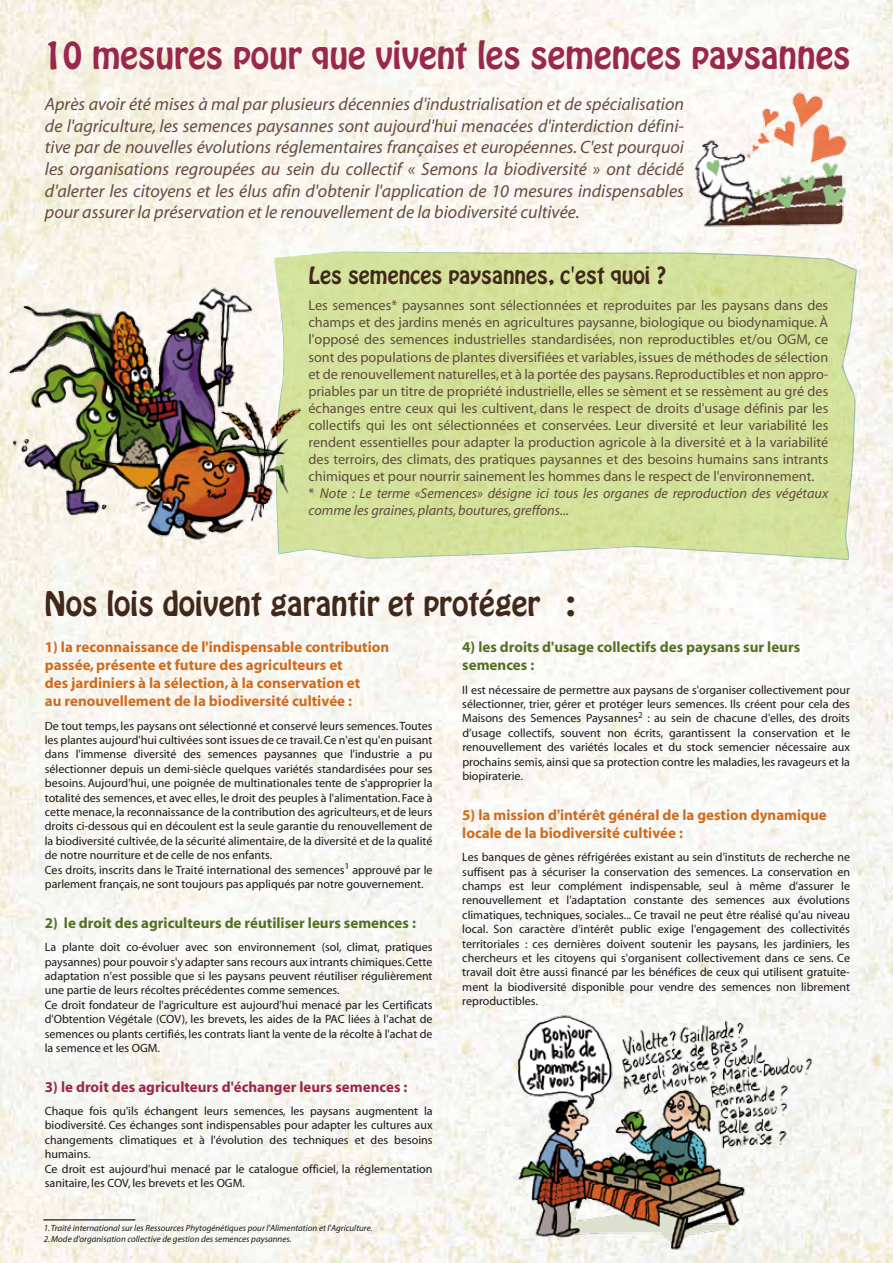
<style>
.page{position:relative;width:893px;height:1263px;background:#fff}
.page>*{position:absolute;margin:0;border:0;box-sizing:border-box;transform-origin:0 0}
.t1{font:33.6px "Hobo Std";color:#9a274c}
.t2{font:30px "Hobo Std";color:#41281b}
.t3{font:21px "Hobo Std";color:#41281b}
.t4{font:italic 18px/21.6px "Myriad";color:#694b43;text-align:justify}
.t5{font:700 15px/18px "Myriad";color:#cf6b1e}
.t6{font:700 15px/18px "Myriad";color:#537125}
.t7{font:700 15px "Myriad";color:#9a264c}
.t8{font:14.25px/17.1px "Myriad";color:#5f4b3f}
.t9{font:12px/14.4px "Myriad";color:#1a171c}
.t10{font:italic 9px "Myriad";color:#1a171c}
.s1{font-style:italic}
</style>
<div class="page">
<img style="left:0;top:0;width:893px;height:1263px">
<svg style="left:274px;top:251px;width:583px;height:309px;background:#d4e19e"></svg>
<svg style="left:274px;top:256px;width:19px;height:2px"></svg>
<img style="left:691px;top:86px;width:158px;height:145px">
<img style="left:0;top:283px;width:303px;height:260px">
<img style="left:506px;top:1010px;width:308px;height:244px">
<hr style="left:43px;top:1219px;width:92px;height:1px;background:#000">
<h1 class="t1" style="left:43px;top:32px;width:809px">10 mesures pour que vivent les semences paysannes</h1>
<p class="t4" style="left:45px;top:94px;width:641px">Après avoir été mises à mal par plusieurs décennies d'industrialisation et de spécialisation de l'agriculture, les semences paysannes sont aujourd'hui menacées d'interdiction défini&shy;tive par de nouvelles évolutions réglementaires françaises et européennes. C'est pourquoi les organisations regroupées au sein du collectif « Semons la biodiversité » ont décidé d'alerter les citoyens et les élus afin d'obtenir l'application de 10 mesures indispensables pour assurer la préservation et le renouvellement de la biodiversité cultivée.</p>
<h3 class="t3" style="left:308px;top:261px;width:360px">Les semences paysannes, c'est quoi ?</h3>
<p class="t8" style="left:308px;top:298px;width:521px">Les semences* paysannes sont sélectionnées et reproduites par les paysans dans des champs et des jardins menés en agricultures paysanne, biologique ou biodynamique. À l'opposé des semences industrielles standardisées, non reproductibles et/ou OGM, ce sont des populations de plantes diversifiées et variables, issues de méthodes de sélection et de renouvellement naturelles, et à la portée des paysans. Reproductibles et non appro&shy;priables par un titre de propriété industrielle, elles se sèment et se ressèment au gré des échanges entre ceux qui les cultivent, dans le respect de droits d'usage définis par les collectifs qui les ont sélectionnées et conservées. Leur diversité et leur variabilité les rendent essentielles pour adapter la production agricole à la diversité et à la variabilité des terroirs, des climats, des pratiques paysannes et des besoins humains sans intrants chimiques et pour nourrir sainement les hommes dans le respect de l'environnement.<br>* <span class="s1">Note : Le terme «Semences» désigne ici tous les organes de reproduction des végétaux comme les graines, plants, boutures, greffons...</span></p>
<h2 class="t2" style="left:45px;top:583px;width:532px">Nos lois doivent garantir et protéger :</h2>
<p class="t5" style="left:45px;top:639px;width:346px">1) la reconnaissance de l'indispensable contribution passée, présente et future des agriculteurs et<br>des jardiniers à la sélection, à la conservation et<br>au renouvellement de la biodiversité cultivée :</p>
<p class="t9" style="left:45px;top:719px;width:389px">De tout temps, les paysans ont sélectionné et conservé leurs semences. Toutes les plantes aujourd'hui cultivées sont issues de ce travail. Ce n'est qu'en puisant dans l'immense diversité des semences paysannes que l'industrie a pu sélectionner depuis un demi-siècle quelques variétés standardisées pour ses besoins. Aujourd'hui, une poignée de multinationales tente de s'approprier la totalité des semences, et avec elles, le droit des peuples à l'alimentation. Face à cette menace, la reconnaissance de la contribution des agriculteurs, et de leurs droits ci-dessous qui en découlent est la seule garantie du renouvellement de la biodiversité cultivée, de la sécurité alimentaire, de la diversité et de la qualité de notre nourriture et de celle de nos enfants.<br>Ces droits, inscrits dans le Traité international des semences<sup>1</sup> approuvé par le parlement français, ne sont toujours pas appliqués par notre gouvernement.</p>
<p class="t6" style="left:45px;top:914px;width:373px">2) le droit des agriculteurs de réutiliser leurs semences :</p>
<p class="t9" style="left:45px;top:940px;width:389px">La plante doit co-évoluer avec son environnement (sol, climat, pratiques paysannes) pour pouvoir s'y adapter sans recours aux intrants chimiques. Cette adaptation n'est possible que si les paysans peuvent réutiliser régulièrement une partie de leurs récoltes précédentes comme semences.<br>Ce droit fondateur de l'agriculture est aujourd'hui menacé par les Certificats d'Obtention Végétale (COV), les brevets, les aides de la PAC liées à l'achat de semences ou plants certifiés, les contrats liant la vente de la récolte à l'achat de la semence et les OGM.</p>
<p class="t7" style="left:45px;top:1079px;width:364px">3) le droit des agriculteurs d'échanger leurs semences :</p>
<p class="t9" style="left:45px;top:1104px;width:389px">Chaque fois qu'ils échangent leurs semences, les paysans augmentent la biodiversité. Ces échanges sont indispensables pour adapter les cultures aux changements climatiques et à l'évolution des techniques et des besoins humains.<br>Ce droit est aujourd'hui menacé par le catalogue officiel, la réglementation sanitaire, les COV, les brevets et les OGM.</p>
<p class="t10" style="left:44px;top:1224px;width:330px">1. Traité international sur les Ressources Phytogénétiques pour l'Alimentation et l'Agriculture.</p>
<p class="t10" style="left:44px;top:1234px;width:249px">2. Mode d'organisation collective de gestion des semences paysannes.</p>
<p class="t6" style="left:462px;top:639px;width:339px">4) les droits d'usage collectifs des paysans sur leurs semences :</p>
<p class="t9" style="left:462px;top:683px;width:389px;text-align:justify">Il est nécessaire de permettre aux paysans de s'organiser collectivement pour sélectionner, trier, gérer et protéger leurs semences. Ils créent pour cela des Maisons des Semences Paysannes<sup>2</sup> : au sein de chacune d'elles, des droits d’usage collectifs, souvent non écrits, garantissent la conservation et le renouvellement des variétés locales et du stock semencier nécessaire aux prochains semis, ainsi que sa protection contre les maladies, les ravageurs et la biopiraterie.</p>
<p class="t5" style="left:462px;top:806px;width:366px">5) la mission d'intérêt général de la gestion dynamique locale de la biodiversité cultivée :</p>
<p class="t9" style="left:462px;top:850px;width:389px;text-align:justify">Les banques de gènes réfrigérées existant au sein d'instituts de recherche ne suffisent pas à sécuriser la conservation des semences. La conservation en champs est leur complément indispensable, seul à même d'assurer le renouvellement et l'adaptation constante des semences aux évolutions climatiques, techniques, sociales... Ce travail ne peut être réalisé qu'au niveau local. Son caractère d'intérêt public exige l'engagement des collectivités territoriales : ces dernières doivent soutenir les paysans, les jardiniers, les chercheurs et les citoyens qui s'organisent collectivement dans ce sens. Ce travail doit être aussi financé par les bénéfices de ceux qui utilisent gratuite&shy;ment la biodiversité disponible pour vendre des semences non librement reproductibles.</p>
</div>
